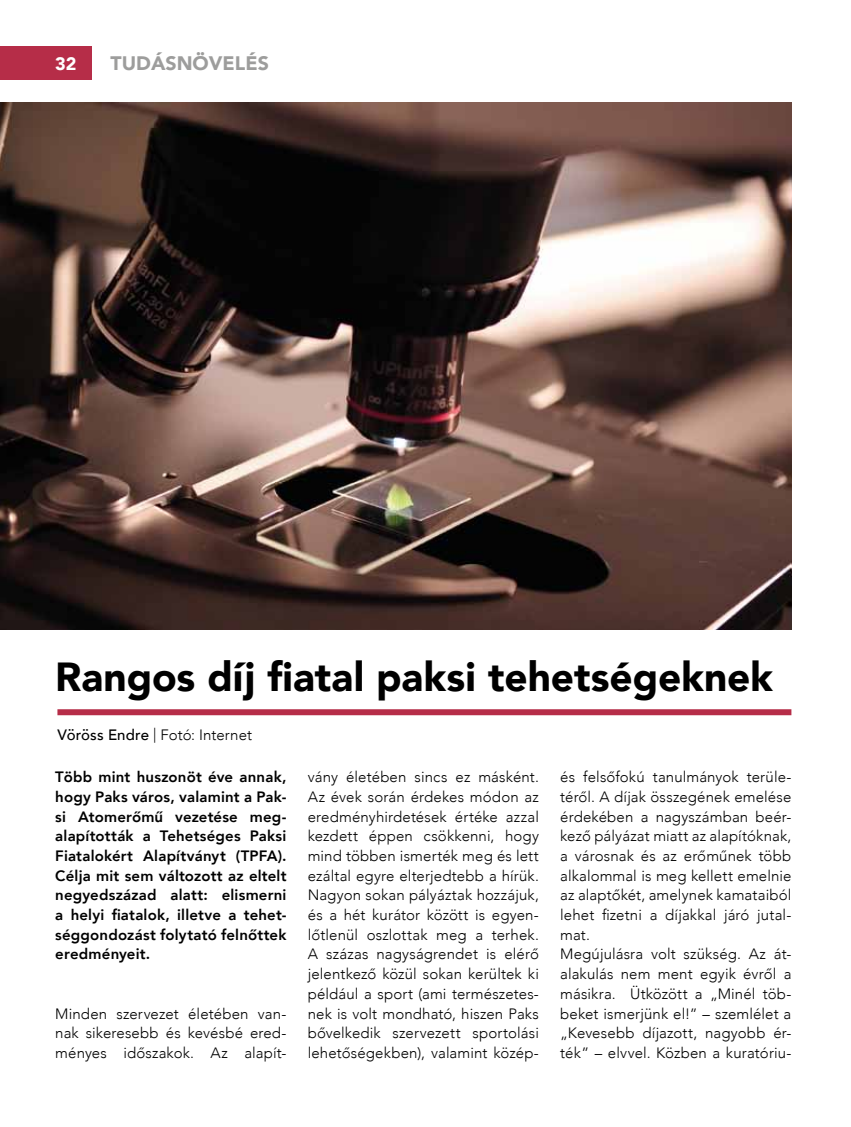
<style>
.page{position:relative;width:851px;height:1127px;background:#fff}
.page>*{position:absolute;margin:0;border:0;box-sizing:border-box;transform-origin:0 0}
.t1{font:900 40.5px "Avenir";letter-spacing:.005em;color:#000}
.t2{font:900 19.5px "Avenir";color:#9d9d9c}
.t3{font:900 18px "Avenir";color:#fff}
.t4{font:300 15px/19.6px "Avenir";letter-spacing:.01em;color:#000;text-align:justify}
.t5{font:800 15px/19.6px "Avenir";letter-spacing:.01em;color:#000;text-align:justify}
.s1{font-weight:500}
</style>
<div class="page">
<div style="left:0;top:47px;width:92px;height:33px;background:#b62d48"></div>
<div style="left:57px;top:709px;width:734px;height:6px;background:#b62d48"></div>
<img style="left:0;top:102px;width:791px;height:527px">
<p class="t3" style="left:55px;top:48px;width:23px">32</p>
<h2 class="t2" style="left:111px;top:46px;width:15px">tud</h2>
<h2 class="t2" style="left:151px;top:46px;width:119px">ásnövelés</h2>
<h1 class="t1" style="left:55px;top:642px;width:719px">Rangos díj fiatal paksi tehetségeknek</h1>
<p class="t4" style="left:57px;top:725px;width:196px"><span class="s1">Vöröss Endre</span> | Fotó: Internet</p>
<p class="t5" style="left:55px;top:767px;width:233px">Több mint huszonöt éve annak, hogy Paks város, valamint a Pak&shy;si Atomerőmű vezetése meg&shy;alapították a Tehetséges Paksi Fiatalokért Alapítványt (TPFA).<br>Célja mit sem változott az eltelt negyedszázad alatt: elismerni a helyi fiatalok, illetve a tehet&shy;séggondozást folytató felnőttek eredményeit.</p>
<p class="t4" style="left:308px;top:767px;width:233px">vány életében sincs ez másként.<br>Az évek során érdekes módon az eredményhirdetések értéke azzal kezdett éppen csökkenni, hogy mind többen ismerték meg és lett ezáltal egyre elterjedtebb a hírük.<br>Nagyon sokan pályáztak hozzájuk, és a hét kurátor között is egyen&shy;lőtlenül oszlottak meg a terhek.<br>A százas nagyságrendet is elérő jelentkező közül sokan kerültek ki például a sport (ami természetes&shy;nek is volt mondható, hiszen Paks bővelkedik szervezett sportolási lehetőségekben), valamint közép-</p>
<p class="t4" style="left:560px;top:767px;width:233px;text-align:left">és felsőfokú tanulmányok terüle&shy;téről. A díjak összegének emelése érdekében a nagyszámban beér&shy;kező pályázat miatt az alapítóknak, a városnak és az erőműnek több alkalommal is meg kellett emelnie az alaptőkét, amelynek kamataiból lehet fizetni a díjakkal járó jutal&shy;mat.<br>Megújulásra volt szükség. Az át&shy;alakulás nem ment egyik évről a másikra. Ütközött a „Minél töb&shy;beket ismerjünk el!” – szemlélet a „Kevesebb díjazott, nagyobb ér&shy;ték” – elvvel. Közben a kuratóriu-</p>
<p class="t4" style="left:55px;top:1003px;width:233px">Minden szervezet életében van&shy;nak sikeresebb és kevésbé ered&shy;ményes időszakok. Az alapít-</p>
</div>
